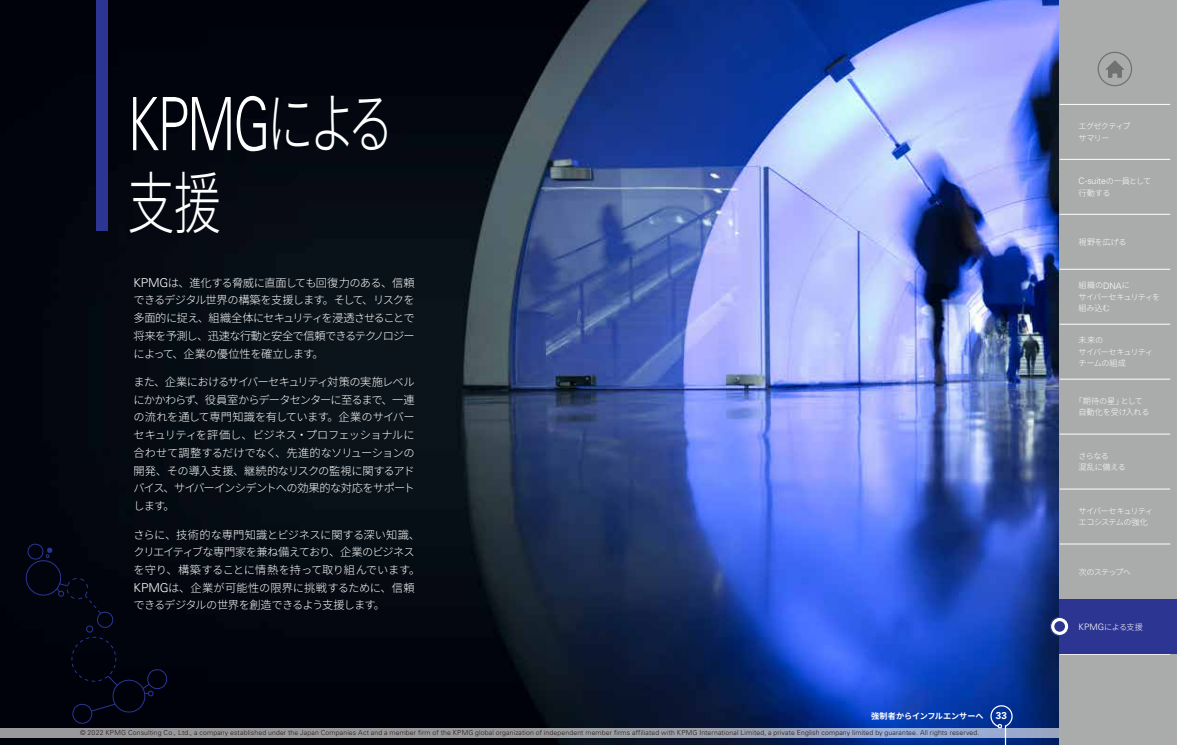
<style>
.page{position:relative;width:1177px;height:745px;background:#fff}
.page>*{position:absolute;margin:0;border:0;box-sizing:border-box;transform-origin:0 0}
.t1{font:300 73.62px "Univers LT Std";color:#fff;scale:.7 1}
.t2{font:300 67.5px "Noto Sans CJ Kjp";color:#fff;scale:.7 1}
.t3{font:300 11.25px/17.8px "Noto Sans CJ Kjp";letter-spacing:-.05em;color:#fff;text-align:justify}
.t4{font:300 8.88px "Univers LT Std";letter-spacing:-.015em;color:#fff}
.t5{font:300 8.12px/11.5px "Noto Sans CJ Kjp";letter-spacing:-.06em;color:#fff}
.t6{font:300 8.12px/11.5px "Noto Sans CJ Kjp";letter-spacing:-.025em;color:#fff}
.t7{font:700 8.12px "Noto Sans CJ Kjp";letter-spacing:-.005em;color:#fff}
.t8{font:300 8.12px/11.5px "Noto Sans CJ Kjp";letter-spacing:-.09em;color:#fff}
.t9{font:300 8.12px "Noto Sans CJ Kjp";letter-spacing:-.095em;color:#fff}
.t10{font:300 6.88px "Univers LT Std";letter-spacing:.02em;color:#221815}
.s1{font-family:"Noto Sans CJ Kjp";font-size:67.5px}
.s2{font-family:"Univers LT Std";font-size:12.25px}
.s3{font-family:"Univers LT Std";font-size:10px}
.s4{font-family:"Noto Sans CJ Kjp";font-size:8.12px}
.s5{font-family:"Univers LT Std";font-size:8.88px}
</style>
<div class="page">
<img style="left:0;top:0;width:1059px;height:744px">
<div style="left:24px;top:543px;width:144px;height:180px;background:#01040d"></div>
<div style="left:96px;top:0;width:12px;height:230px;background:#2c3692"></div>
<svg style="left:988px;top:702px;width:26px;height:42px"></svg>
<svg style="left:0;top:727px;width:1059px;height:10px;background:#8a90a0"></svg>
<div style="left:1059px;top:0;width:117px;height:744px;background:#aaabab"></div>
<hr style="left:1059px;top:653px;width:111px;height:1px;background:#fff">
<hr style="left:1059px;top:598px;width:111px;height:1px;background:#fff">
<hr style="left:1059px;top:159px;width:111px;height:1px;background:#fff">
<hr style="left:1059px;top:378px;width:111px;height:1px;background:#fff">
<hr style="left:1059px;top:269px;width:111px;height:1px;background:#fff">
<hr style="left:1059px;top:488px;width:111px;height:1px;background:#fff">
<hr style="left:1059px;top:214px;width:111px;height:1px;background:#fff">
<hr style="left:1059px;top:433px;width:111px;height:1px;background:#fff">
<hr style="left:1059px;top:324px;width:111px;height:1px;background:#fff">
<hr style="left:1059px;top:543px;width:111px;height:1px;background:#fff">
<hr style="left:1059px;top:104px;width:111px;height:1px;background:#fff">
<div style="left:1097px;top:52px;width:35px;height:34px;border:1px solid #727171;border-radius:50%"></div>
<svg style="left:1106px;top:60px;width:18px;height:18px"></svg>
<div style="left:1059px;top:599px;width:117px;height:54px;background:#2c3692"></div>
<svg style="left:1050px;top:617px;width:18px;height:18px"></svg>
<div style="left:1049px;top:616px;width:20px;height:19px;border:1px solid #2c3692;border-radius:50%"></div>
<div style="left:1054px;top:620px;width:10px;height:11px;background:#2c3692;border-radius:50%"></div>
<h1 class="t1" style="left:128px;top:80px;width:383px">KPMG<span class="s1">による</span></h1>
<h2 class="t2" style="left:128px;top:165px;width:135px">支援</h2>
<p class="t3" style="left:133px;top:274px;width:282px"><span class="s2">KPMG</span>は、進化する脅威に直面しても回復力のある、信頼できるデジタル世界の構築を支援します。そして、リスクを多面的に捉え、組織全体にセキュリティを浸透させることで将来を予測し、迅速な行動と安全で信頼できるテクノロジーによって、企業の優位性を確立します。</p>
<p class="t3" style="left:133px;top:373px;width:282px">また、企業におけるサイバーセキュリティ対策の実施レベルにかかわらず、役員室からデータセンターに至るまで、一連の流れを通して専門知識を有しています。企業のサイバーセキュリティを評価し、ビジネス・プロフェッショナルに合わせて調整するだけでなく、先進的なソリューションの開発、その導入支援、継続的なリスクの監視に関するアドバイス、サイバーインシデントへの効果的な対応をサポートします。</p>
<p class="t3" style="left:133px;top:525px;width:288px;text-align:left">さらに、技術的な専門知識とビジネスに関する深い知識、クリエイティブな専門家を兼ね備えており、企業のビジネスを守り、構築することに情熱を持って取り組んでいます。<br><span class="s2">KPMG</span>は、企業が可能性の限界に挑戦するために、信頼できるデジタルの世界を創造できるよう支援します。</p>
<p class="t7" style="left:871px;top:711px;width:137px">強制者からインフルエンサーへ <span class="s3">33</span></p>
<p class="t10" style="left:80px;top:728px;width:900px">© 2022 KPMG Consulting Co., Ltd., a company established under the Japan Companies Act and a member firm of the KPMG global organization of independent member firms affiliated with KPMG International Limited, a private English company limited by guarantee. All rights reserved.</p>
<p class="t8" style="left:1078px;top:121px;width:54px">エグゼクティブサマリー</p>
<p class="t4" style="left:1078px;top:176px;width:74px">C-suite<span class="s4">の一員として</span></p>
<p class="t5" style="left:1078px;top:187px;width:33px">行動する</p>
<p class="t5" style="left:1078px;top:236px;width:49px">視野を広げる</p>
<p class="t5" style="left:1078px;top:279px;width:83px">組織の<span class="s5">DNA</span>に<br>サイバーセキュリティを組み込む</p>
<p class="t5" style="left:1078px;top:334px;width:76px">未来の<br>サイバーセキュリティチームの組成</p>
<p class="t6" style="left:1078px;top:395px;width:72px;text-indent:-4px">「期待の星」として自動化を受け入れる</p>
<p class="t5" style="left:1078px;top:450px;width:49px">さらなる<br>混乱に備える</p>
<p class="t5" style="left:1078px;top:505px;width:76px">サイバーセキュリティエコシステムの強化</p>
<p class="t9" style="left:1078px;top:567px;width:54px">次のステップへ</p>
<p class="t5" style="left:1078px;top:621px;width:66px"><span class="s5">KPMG</span>による支援</p>
</div>
